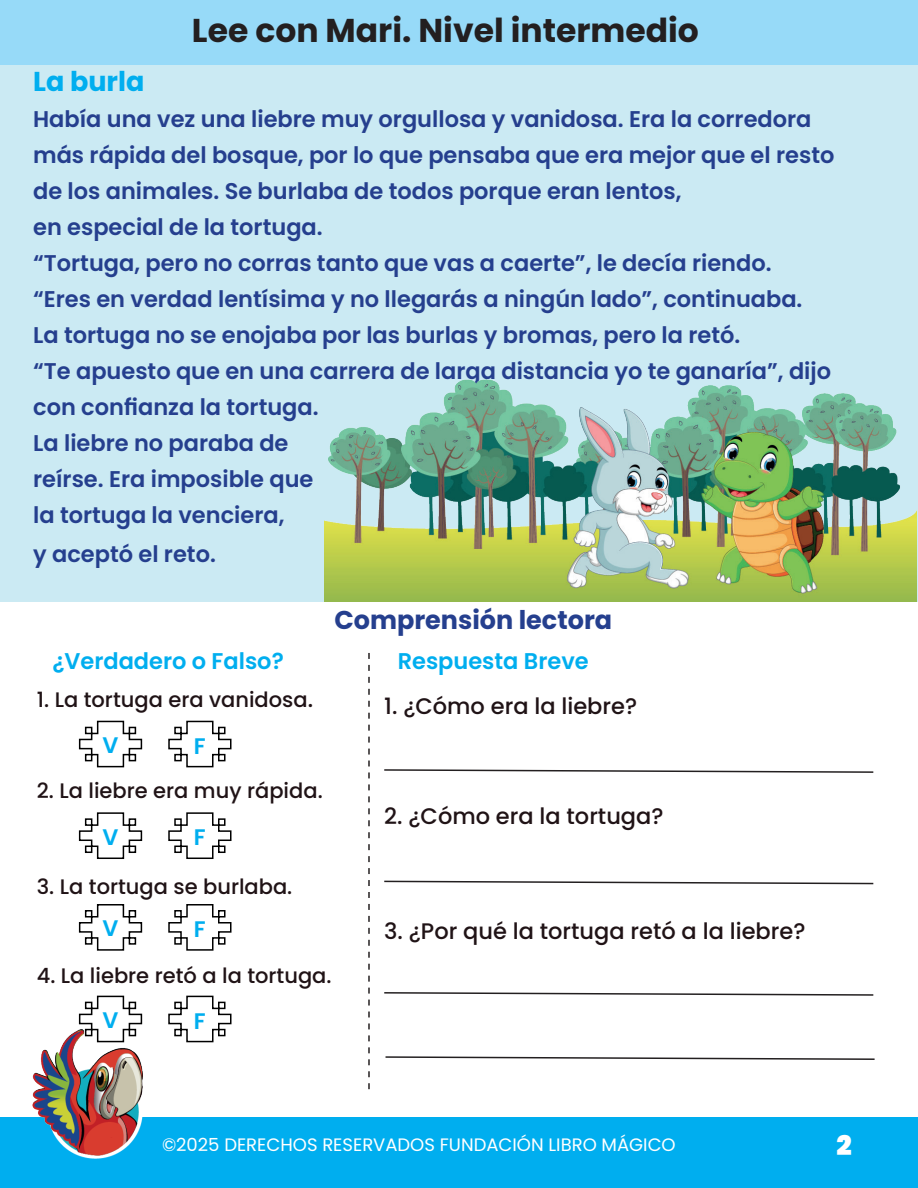
<style>
.page{position:relative;width:918px;height:1188px;background:#fff}
.page>*{position:absolute;margin:0;border:0;box-sizing:border-box;transform-origin:0 0}
.t1{font:700 33px "Poppins";color:#231f20}
.t2{font:700 27.3px "Poppins";color:#00aeef}
.t3{font:900 27px "Poppins";color:#fff}
.t4{font:700 25.8px "Poppins";color:#253f8e}
.t5{font:600 22.65px/36px "Poppins";color:#253f8e}
.t6{font:600 22.65px "Poppins";color:#00aeef}
.t7{font:500 22.5px "Poppins";color:#201316}
.t8{font:600 22.5px "Poppins";color:#00aeef}
.t9{font:500 21px "Poppins";color:#201316}
.t10{font:18px "Poppins";color:#fff}
.s1{font-size:22.5px}
</style>
<div class="page">
<div style="left:0;top:0;width:918px;height:65px;background:#97daf8"></div>
<div style="left:0;top:1118px;width:918px;height:70px;background:#00aeef"></div>
<img style="left:27px;top:1030px;width:125px;height:129px">
<div style="left:0;top:65px;width:918px;height:537px;background:#cbeaf3"></div>
<svg style="left:78px;top:720px;width:65px;height:48px"></svg>
<svg style="left:168px;top:720px;width:64px;height:48px"></svg>
<svg style="left:78px;top:812px;width:65px;height:47px"></svg>
<svg style="left:168px;top:812px;width:64px;height:47px"></svg>
<svg style="left:78px;top:904px;width:65px;height:47px"></svg>
<svg style="left:168px;top:904px;width:64px;height:47px"></svg>
<svg style="left:78px;top:995px;width:65px;height:48px"></svg>
<svg style="left:168px;top:995px;width:64px;height:48px"></svg>
<svg style="left:368px;top:653px;width:2px;height:436px"></svg>
<svg style="left:384px;top:769px;width:490px;height:4px"></svg>
<svg style="left:384px;top:880px;width:490px;height:5px"></svg>
<svg style="left:384px;top:992px;width:490px;height:4px"></svg>
<svg style="left:385px;top:1056px;width:490px;height:4px"></svg>
<img style="left:325px;top:380px;width:592px;height:221px">
<h1 class="t1" style="left:192px;top:12px;width:509px">Lee con Mari. Nivel intermedio</h1>
<p class="t2" style="left:33px;top:66px;width:113px">La burla</p>
<p class="t5" style="left:33px;top:102px;width:803px">Había una vez una liebre muy orgullosa y vanidosa. Era la corredora más rápida del bosque, por lo que pensaba que era mejor que el resto de los animales. Se burlaba de todos porque eran lentos,<br>en especial de la tortuga.<br>“Tortuga, pero no corras tanto que vas a caerte”, le decía riendo. “Eres en verdad lentísima y no llegarás a ningún lado”, continuaba.<br>La tortuga no se enojaba por las burlas y bromas, pero la retó.<br>“Te apuesto que en una carrera de larga distancia yo te ganaría”, dijo con confianza la tortuga.<br>La liebre no paraba de<br>reírse. Era imposible que<br>la tortuga la venciera,</p>
<p class="t5" style="left:33px;top:537px;width:184px">y aceptó el reto.</p>
<p class="t6" style="left:52px;top:648px;width:233px">¿Verdadero o Falso?</p>
<p class="t9" style="left:37px;top:687px;width:278px">1. La tortuga era vanidosa<span class="s1">.</span></p>
<p class="t8" style="left:103px;top:732px;width:17px">V</p>
<p class="t8" style="left:194px;top:733px;width:13px">F</p>
<p class="t9" style="left:37px;top:778px;width:287px">2. La liebre era muy rápida.</p>
<p class="t8" style="left:103px;top:824px;width:17px">V</p>
<p class="t8" style="left:194px;top:824px;width:13px">F</p>
<p class="t9" style="left:37px;top:874px;width:257px">3. La tortuga se burlaba.</p>
<p class="t4" style="left:334px;top:605px;width:279px">Comprensión lectora</p>
<p class="t6" style="left:398px;top:648px;width:192px">Respuesta Breve</p>
<p class="t7" style="left:384px;top:693px;width:254px">1. ¿Cómo era la liebre?</p>
<p class="t7" style="left:384px;top:804px;width:281px">2. ¿Cómo era la tortuga?</p>
<p class="t8" style="left:103px;top:915px;width:17px">V</p>
<p class="t8" style="left:194px;top:916px;width:13px">F</p>
<p class="t9" style="left:37px;top:963px;width:296px">4. La liebre retó a la tortuga.</p>
<p class="t8" style="left:103px;top:1007px;width:17px">V</p>
<p class="t8" style="left:194px;top:1008px;width:13px">F</p>
<p class="t7" style="left:384px;top:919px;width:423px">3. ¿Por qué la tortuga retó a la liebre?</p>
<p class="t10" style="left:162px;top:1134px;width:515px">©2025 DERECHOS RESERVADOS FUNDACIÓN LIBRO MÁGICO</p>
<p class="t3" style="left:837px;top:1129px;width:17px">2</p>
</div>
